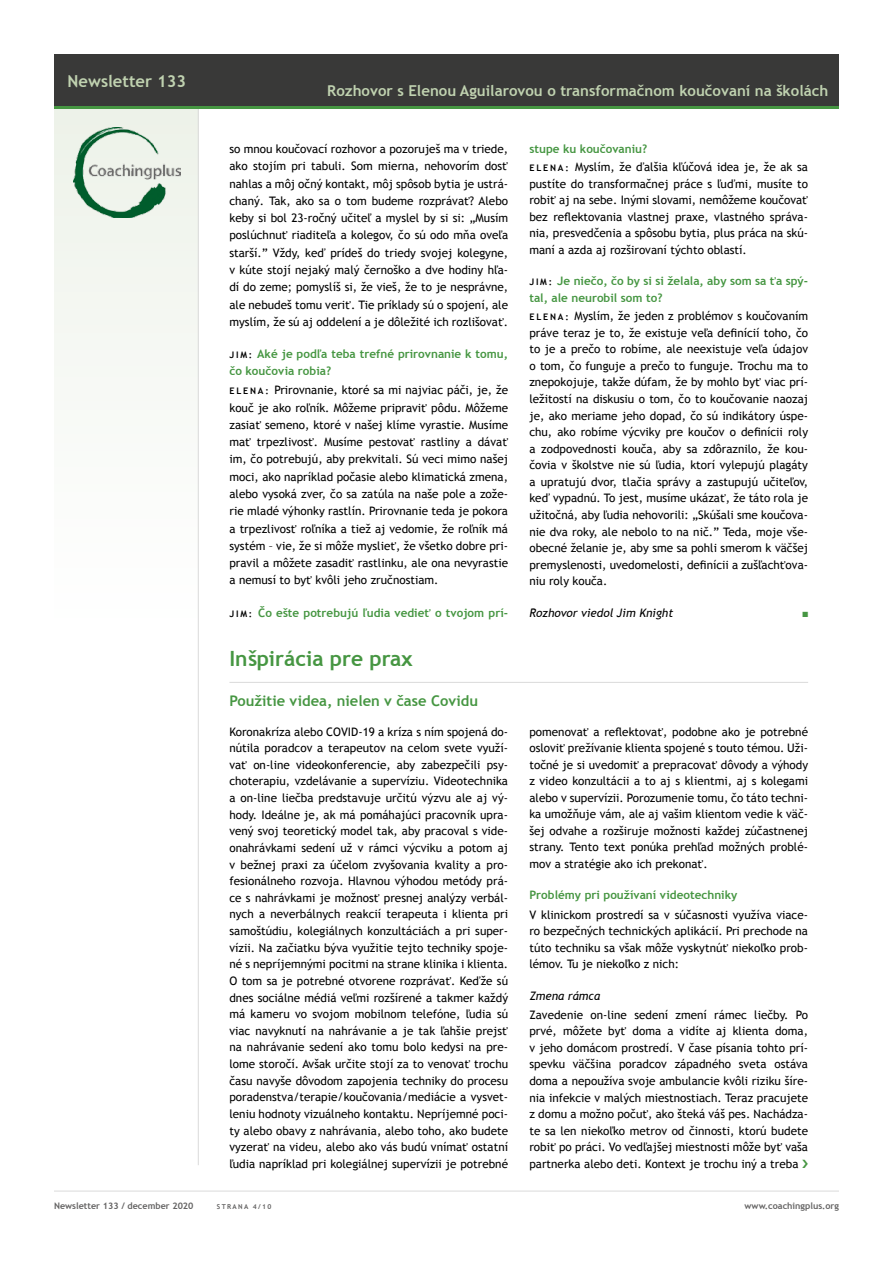
<style>
.page{position:relative;width:893px;height:1263px;background:#fff}
.page>*{position:absolute;margin:0;border:0;box-sizing:border-box;transform-origin:0 0}
.t1{font:700 21px "Trebuchet MS";color:#469642}
.t2{font:700 16.5px "Trebuchet MS";color:#c0d2b0}
.t3{font:700 15px "Trebuchet MS";color:#c0d2b0}
.t4{font:700 14.7px "Trebuchet MS";color:#469642}
.t5{font:11.7px/16.5px "Trebuchet MS";color:#000;text-align:justify}
.t6{font:700 11.7px/17.2px "Trebuchet MS";color:#469642}
.t7{font:italic 11.7px "Trebuchet MS";color:#000}
.t8{font:700 9px "Trebuchet MS";color:#646363}
.t9{font:7.5px "Zapf Dingbats ITC";color:#469642}
.t10{font:700 6.75px "Trebuchet MS";letter-spacing:.2em;color:#646363}
.s1{font-size:9px;color:#000}
.s2{font-weight:700;font-size:9px}
.s3{font-weight:700;color:#469642}
</style>
<div class="page">
<div style="left:54px;top:106px;width:145px;height:525px;background:#f7f9f6"></div>
<hr style="left:54px;top:1191px;width:785px;height:1px;background:#dadada">
<hr style="left:198px;top:108px;width:1px;height:1057px;background:#dadada">
<div style="left:54px;top:54px;width:785px;height:53px;background:#393938"></div>
<hr style="left:54px;top:106px;width:785px;height:3px;background:#469642">
<img style="left:74px;top:127px;width:106px;height:91px">
<hr style="left:229px;top:682px;width:579px;height:1px;background:#dadada">
<h2 class="t2" style="left:68px;top:70px;width:120px">Newsletter 133</h2>
<p class="t3" style="left:327px;top:81px;width:503px">Rozhovor s Elenou Aguilarovou o transformačnom koučovaní na školách</p>
<p class="t5" style="left:229px;top:140px;width:280px;line-height:17.2px">so mnou koučovací rozhovor a pozoruješ ma v triede, ako stojím pri tabuli. Som mierna, nehovorím dosť nahlas a môj očný kontakt, môj spôsob bytia je ustrá&shy;chaný. Tak, ako sa o tom budeme rozprávať? Alebo keby si bol 23-ročný učiteľ a myslel by si si: „Musím poslúchnuť riaditeľa a kolegov, čo sú odo mňa oveľa starší.” Vždy, keď prídeš do triedy svojej kolegyne, v kúte stojí nejaký malý černoško a dve hodiny hľa&shy;dí do zeme; pomyslíš si, že vieš, že to je nesprávne, ale nebudeš tomu veriť. Tie príklady sú o spojení, ale myslím, že sú aj oddelení a je dôležité ich rozlišovať.</p>
<p class="t6" style="left:229px;top:345px;width:280px"><span class="s1">J I M :</span> Aké je podľa teba trefné prirovnanie k tomu, čo koučovia robia?</p>
<p class="t5" style="left:229px;top:382px;width:280px;line-height:17.2px"><span class="s2">E L E N A :</span> Prirovnanie, ktoré sa mi najviac páči, je, že kouč je ako roľník. Môžeme pripraviť pôdu. Môžeme zasiať semeno, ktoré v našej klíme vyrastie. Musíme mať trpezlivosť. Musíme pestovať rastliny a dávať im, čo potrebujú, aby prekvitali. Sú veci mimo našej moci, ako napríklad počasie alebo klimatická zmena, alebo vysoká zver, čo sa zatúla na naše pole a zože&shy;rie mladé výhonky rastlín. Prirovnanie teda je pokora a trpezlivosť roľníka a tiež aj vedomie, že roľník má systém – vie, že si môže myslieť, že všetko dobre pri&shy;pravil a môžete zasadiť rastlinku, ale ona nevyrastie a nemusí to byť kvôli jeho zručnostiam.</p>
<p class="t6" style="left:229px;top:604px;width:280px"><span class="s1">J I M :</span> Čo ešte potrebujú ľudia vedieť o tvojom prí-</p>
<p class="t5" style="left:529px;top:140px;width:280px;line-height:18.3px"><span class="s3">stupe ku koučovaniu?<br></span><span class="s2">E L E N A :</span> Myslím, že ďalšia kľúčová idea je, že ak sa</p>
<p class="t5" style="left:529px;top:176px;width:280px">pustíte do transformačnej práce s ľuďmi, musíte to robiť aj na sebe. Inými slovami, nemôžeme koučovať bez reflektovania vlastnej praxe, vlastného správa&shy;nia, presvedčenia a spôsobu bytia, plus práca na skú&shy;maní a azda aj rozširovaní týchto oblastí.</p>
<p class="t6" style="left:529px;top:273px;width:280px;line-height:16.5px"><span class="s1">J I M :</span> Je niečo, čo by si si želala, aby som sa ťa spý&shy;tal, ale neurobil som to?</p>
<p class="t5" style="left:529px;top:308px;width:280px"><span class="s2">E L E N A :</span> Myslím, že jeden z problémov s koučovaním práve teraz je to, že existuje veľa definícií toho, čo to je a prečo to robíme, ale neexistuje veľa údajov o tom, čo funguje a prečo to funguje. Trochu ma to znepokojuje, takže dúfam, že by mohlo byť viac prí&shy;ležitostí na diskusiu o tom, čo to koučovanie naozaj je, ako meriame jeho dopad, čo sú indikátory úspe&shy;chu, ako robíme výcviky pre koučov o definícii roly a zodpovednosti kouča, aby sa zdôraznilo, že kou&shy;čovia v školstve nie sú ľudia, ktorí vylepujú plagáty a upratujú dvor, tlačia správy a zastupujú učiteľov, keď vypadnú. To jest, musíme ukázať, že táto rola je užitočná, aby ľudia nehovorili: „Skúšali sme koučova&shy;nie dva roky, ale nebolo to na nič.” Teda, moje vše&shy;obecné želanie je, aby sme sa pohli smerom k väčšej premyslenosti, uvedomelosti, definícii a zušľachťova&shy;niu roly kouča.</p>
<p class="t7" style="left:529px;top:605px;width:145px">Rozhovor viedol Jim Knight</p>
<p class="t9" style="left:802px;top:610px;width:7px">■</p>
<h1 class="t1" style="left:229px;top:645px;width:185px">Inšpirácia pre prax</h1>
<p class="t4" style="left:229px;top:691px;width:250px">Použitie videa, nielen v čase Covidu</p>
<p class="t5" style="left:229px;top:723px;width:280px">Koronakríza alebo COVID-19 a kríza s ním spojená do&shy;nútila poradcov a terapeutov na celom svete využí&shy;vať on-line videokonferencie, aby zabezpečili psy&shy;choterapiu, vzdelávanie a supervíziu. Videotechnika a on-line liečba predstavuje určitú výzvu ale aj vý&shy;hody. Ideálne je, ak má pomáhajúci pracovník upra&shy;vený svoj teoretický model tak, aby pracoval s vide&shy;onahrávkami sedení už v rámci výcviku a potom aj v bežnej praxi za účelom zvyšovania kvality a pro&shy;fesionálneho rozvoja. Hlavnou výhodou metódy prá&shy;ce s nahrávkami je možnosť presnej analýzy verbál&shy;nych a neverbálnych reakcií terapeuta i klienta pri samoštúdiu, kolegiálnych konzultáciách a pri super&shy;vízii. Na začiatku býva využitie tejto techniky spoje&shy;né s nepríjemnými pocitmi na strane klinika i klienta.<br>O tom sa je potrebné otvorene rozprávať. Keďže sú dnes sociálne médiá veľmi rozšírené a takmer každý má kameru vo svojom mobilnom telefóne, ľudia sú viac navyknutí na nahrávanie a je tak ľahšie prejsť na nahrávanie sedení ako tomu bolo kedysi na pre&shy;lome storočí. Avšak určite stojí za to venovať trochu času navyše dôvodom zapojenia techniky do procesu poradenstva/terapie/koučovania/mediácie a vysvet&shy;leniu hodnoty vizuálneho kontaktu. Nepríjemné poci&shy;ty alebo obavy z nahrávania, alebo toho, ako budete vyzerať na videu, alebo ako vás budú vnímať ostatní ľudia napríklad pri kolegiálnej supervízii je potrebné</p>
<p class="t5" style="left:529px;top:723px;width:280px">pomenovať a reflektovať, podobne ako je potrebné osloviť prežívanie klienta spojené s touto témou. Uži&shy;točné je si uvedomiť a prepracovať dôvody a výhody z video konzultácii a to aj s klientmi, aj s kolegami alebo v supervízii. Porozumenie tomu, čo táto techni&shy;ka umožňuje vám, ale aj vašim klientom vedie k väč&shy;šej odvahe a rozširuje možnosti každej zúčastnenej strany. Tento text ponúka prehľad možných problé&shy;mov a stratégie ako ich prekonať.</p>
<p class="t6" style="left:529px;top:887px;width:209px">Problémy pri používaní videotechniky</p>
<p class="t5" style="left:529px;top:906px;width:280px">V klinickom prostredí sa v súčasnosti využíva viace&shy;ro bezpečných technických aplikácií. Pri prechode na túto techniku sa však môže vyskytnúť niekoľko prob&shy;lémov. Tu je niekoľko z nich:</p>
<p class="t7" style="left:529px;top:988px;width:72px">Zmena rámca</p>
<p class="t5" style="left:529px;top:1006px;width:280px">Zavedenie on-line sedení zmení rámec liečby. Po prvé, môžete byť doma a vidíte aj klienta doma, v jeho domácom prostredí. V čase písania tohto prí&shy;spevku väčšina poradcov západného sveta ostáva doma a nepoužíva svoje ambulancie kvôli riziku šíre&shy;nia infekcie v malých miestnostiach. Teraz pracujete z domu a možno počuť, ako šteká váš pes. Nachádza&shy;te sa len niekoľko metrov od činnosti, ktorú budete robiť po práci. Vo vedľajšej miestnosti môže byť vaša partnerka alebo deti. Kontext je trochu iný a treba</p>
<p class="t8" style="left:54px;top:1200px;width:141px">Newsletter 133 / december 2020</p>
<p class="t10" style="left:217px;top:1202px;width:56px">STRANA 4/10</p>
<p class="t8" style="left:745px;top:1200px;width:96px">www.coachingplus.org</p>
</div>
